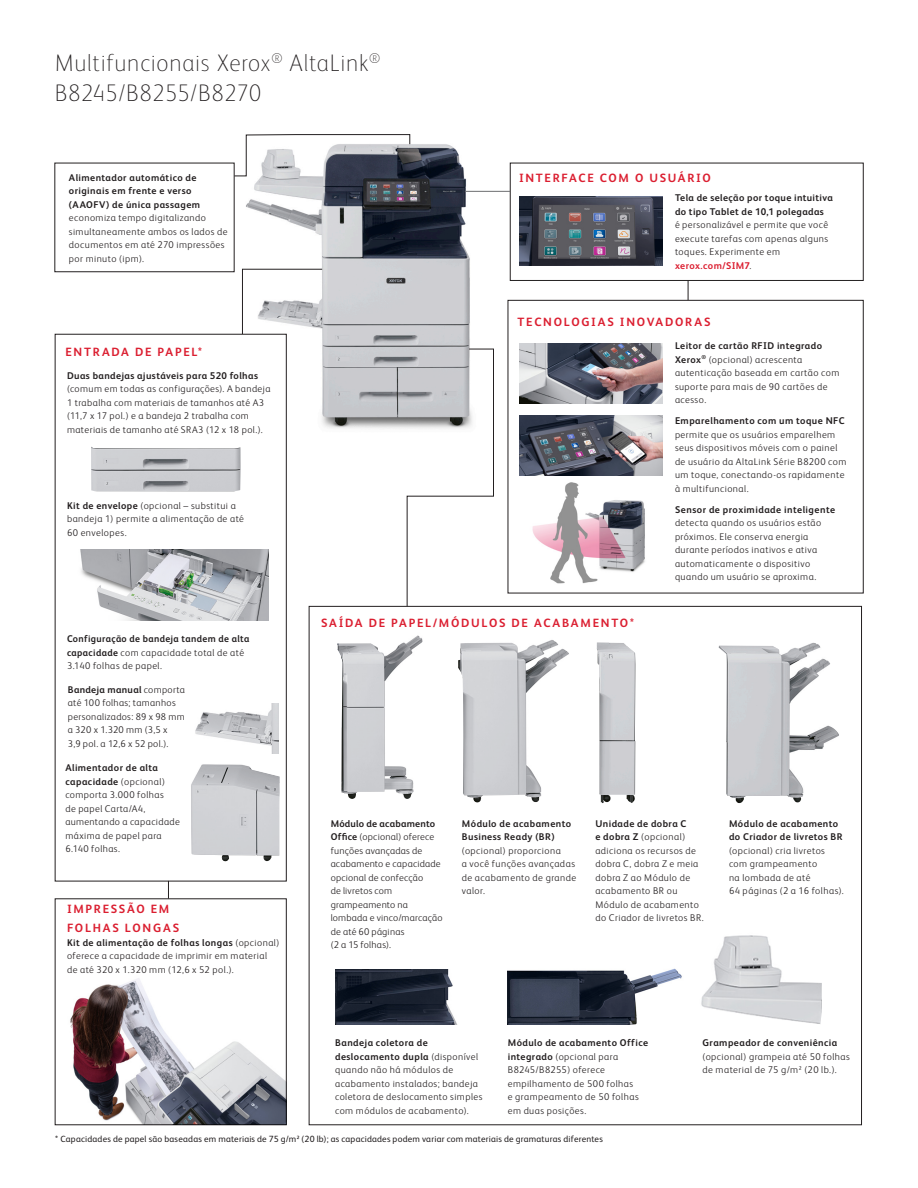
<style>
.page{position:relative;width:918px;height:1188px;background:#fff}
.page>*{position:absolute;margin:0;border:0;box-sizing:border-box;transform-origin:0 0}
.Head_16_20_color{font:100 24px/30px "Xerox Sans";letter-spacing:.03em;color:#231f20}
.Body_Subhead_8_5_12_5_130{font:700 12px/18.8px "Xerox Sans";letter-spacing:.145em;color:#db1e30}
.Body_Text_7_10{font:300 9.75px/13.5px "Xerox Sans";letter-spacing:.045em;color:#231f20}
.Body_Text_7_10-2{font:300 9.75px/13.5px "Xerox Sans";letter-spacing:.02em;color:#231f20}
.Body_Text_7_10-3{font:700 9.75px/13.5px "Xerox Sans";letter-spacing:.04em;color:#231f20}
.Legal{font:9px "Xerox Sans";letter-spacing:.02em;color:#231f20}
.s1{font-weight:700}
.s2{font-weight:700;color:#db1e30}
.s3{font-weight:300}
</style>
<div class="page">
<img style="left:322px;top:134px;width:167px;height:295px">
<div style="left:510px;top:163px;width:353px;height:118px;border:1px solid #231f20"></div>
<svg style="left:55px;top:334px;width:232px;height:547px"></svg>
<img style="left:337px;top:635px;width:86px;height:164px">
<img style="left:458px;top:640px;width:111px;height:163px">
<svg style="left:688px;top:281px;width:1px;height:19px"></svg>
<hr style="left:465px;top:191px;width:45px;height:1px;background:#6c6d70">
<svg style="left:54px;top:134px;width:356px;height:200px"></svg>
<img style="left:519px;top:197px;width:143px;height:68px">
<img style="left:62px;top:973px;width:224px;height:152px">
<img style="left:532px;top:482px;width:113px;height:102px">
<img style="left:519px;top:343px;width:143px;height:61px">
<img style="left:519px;top:415px;width:143px;height:61px">
<img style="left:91px;top:447px;width:150px;height:44px">
<svg style="left:168px;top:881px;width:1px;height:18px"></svg>
<svg style="left:407px;top:349px;width:87px;height:258px"></svg>
<img style="left:69px;top:549px;width:199px;height:71px">
<img style="left:190px;top:764px;width:90px;height:98px">
<img style="left:701px;top:935px;width:121px;height:89px">
<img style="left:508px;top:968px;width:174px;height:57px">
<img style="left:335px;top:970px;width:123px;height:55px">
<img style="left:719px;top:642px;width:120px;height:161px">
<img style="left:597px;top:642px;width:38px;height:161px">
<img style="left:193px;top:704px;width:86px;height:49px">
<p class="Head_16_20_color" style="left:55px;top:47px;width:327px">Multifuncionais Xerox<sup>®</sup> AltaLink<sup>®<br></sup>B8245/B8255/B8270</p>
<p class="Body_Text_7_10" style="left:69px;top:170px;width:160px"><span class="s1">Alimentador automático de originais em frente e verso (AAOFV) de única passagem </span>economiza tempo digitalizando simultaneamente ambos os lados de documentos em até 270 impressões por minuto (ipm).</p>
<p class="Body_Subhead_8_5_12_5_130" style="left:65px;top:342px;width:138px">ENTRADA DE PAPEL*</p>
<p class="Body_Text_7_10" style="left:67px;top:368px;width:205px"><span class="s1">Duas bandejas ajustáveis para 520 folhas </span>(comum em todas as configurações). A bandeja 1 trabalha com materiais de tamanhos até A3 (11,7 x 17 pol.) e a bandeja 2 trabalha com materiais de tamanho até SRA3 (12 x 18 pol.).</p>
<p class="Body_Text_7_10" style="left:67px;top:498px;width:179px"><span class="s1">Kit de envelope</span> (opcional – substitui a bandeja 1) permite a alimentação de até<br>60 envelopes.</p>
<p class="Body_Subhead_8_5_12_5_130" style="left:519px;top:168px;width:193px">INTERFACE COM O USUÁRIO</p>
<p class="Body_Text_7_10" style="left:675px;top:190px;width:159px"><span class="s1">Tela de seleção por toque intuitiva do tipo Tablet de 10,1 polegadas<br></span>é personalizável e permite que você execute tarefas com apenas alguns toques. Experimente em <span class="s2">xerox.com/SIM7</span>.</p>
<p class="Body_Subhead_8_5_12_5_130" style="left:518px;top:312px;width:195px">TECNOLOGIAS INOVADORAS</p>
<p class="Body_Text_7_10" style="left:675px;top:339px;width:166px"><span class="s1">Leitor de cartão RFID integrado<br>Xerox</span><sup>®</sup> (opcional) acrescenta autenticação baseada em cartão com suporte para mais de 90 cartões de acesso.</p>
<p class="Body_Text_7_10" style="left:675px;top:414px;width:173px"><span class="s1">Emparelhamento com um toque NFC </span>permite que os usuários emparelhem seus dispositivos móveis com o painel de usuário da AltaLink Série B8200 com um toque, conectando-os rapidamente à multifuncional.</p>
<p class="Body_Text_7_10" style="left:675px;top:502px;width:162px"><span class="s1">Sensor de proximidade inteligente </span>detecta quando os usuários estão próximos. Ele conserva energia durante períodos inativos e ativa automaticamente o dispositivo quando um usuário se aproxima.</p>
<p class="Body_Text_7_10-3" style="left:67px;top:632px;width:184px">Configuração de bandeja tandem de alta capacidade <span class="s3">com capacidade total de até<br>3.140 folhas de papel.</span></p>
<p class="Body_Text_7_10" style="left:68px;top:682px;width:119px"><span class="s1">Bandeja manual</span> comporta até 100 folhas; tamanhos personalizados: 89 x 98 mm a 320 x 1.320 mm (3,5 x<br>3,9 pol. a 12,6 x 52 pol.).</p>
<p class="Body_Text_7_10" style="left:65px;top:761px;width:116px"><span class="s1">Alimentador de alta capacidade</span> (opcional) comporta 3.000 folhas<br>de papel Carta/A4, aumentando a capacidade máxima de papel para<br>6.140 folhas.</p>
<p class="Body_Subhead_8_5_12_5_130" style="left:67px;top:899px;width:114px">IMPRESSÃO EM<br>FOLHAS LONGAS</p>
<p class="Body_Text_7_10" style="left:67px;top:935px;width:214px"><span class="s1">Kit de alimentação de folhas longas</span> (opcional) oferece a capacidade de imprimir em material de até 320 x 1.320 mm (12,6 x 52 pol.).</p>
<p class="Body_Subhead_8_5_12_5_130" style="left:321px;top:613px;width:315px">SAÍDA DE PAPEL/MÓDULOS DE ACABAMENTO*</p>
<p class="Body_Text_7_10-2" style="left:331px;top:816px;width:113px"><span class="s1">Módulo de acabamento<br>Office</span> (opcional) oferece funções avançadas de acabamento e capacidade opcional de confecção<br>de livretos com grampeamento na lombada e vinco/marcação de até 60 páginas<br>(2 a 15 folhas).</p>
<p class="Body_Text_7_10" style="left:462px;top:816px;width:116px"><span class="s1">Módulo de acabamento<br>Business Ready (BR) </span>(opcional) proporciona<br>a você funções avançadas de acabamento de grande valor.</p>
<p class="Body_Text_7_10" style="left:595px;top:816px;width:110px"><span class="s1">Unidade de dobra C<br>e dobra Z</span> (opcional) adiciona os recursos de dobra C, dobra Z e meia dobra Z ao Módulo de acabamento BR ou<br>Módulo de acabamento do Criador de livretos BR.</p>
<p class="Body_Text_7_10" style="left:729px;top:816px;width:116px"><span class="s1">Módulo de acabamento do Criador de livretos BR </span>(opcional) cria livretos com grampeamento<br>na lombada de até<br>64 páginas (2 a 16 folhas).</p>
<p class="Body_Text_7_10" style="left:335px;top:1035px;width:149px"><span class="s1">Bandeja coletora de deslocamento dupla</span> (disponível quando não há módulos de acabamento instalados; bandeja coletora de deslocamento simples com módulos de acabamento).</p>
<p class="Body_Text_7_10" style="left:508px;top:1035px;width:142px"><span class="s1">Módulo de acabamento Office integrado</span> (opcional para<br>B8245/B8255) oferece empilhamento de 500 folhas<br>e grampeamento de 50 folhas em duas posições.</p>
<p class="Body_Text_7_10" style="left:703px;top:1035px;width:149px"><span class="s1">Grampeador de conveniência </span>(opcional) grampeia até 50 folhas de material de 75 g/m² (20 lb.).</p>
<p class="Legal" style="left:55px;top:1133px;width:549px">* Capacidades de papel são baseadas em materiais de 75 g/m² (20 lb); as capacidades podem variar com materiais de gramaturas diferentes</p>
</div>
